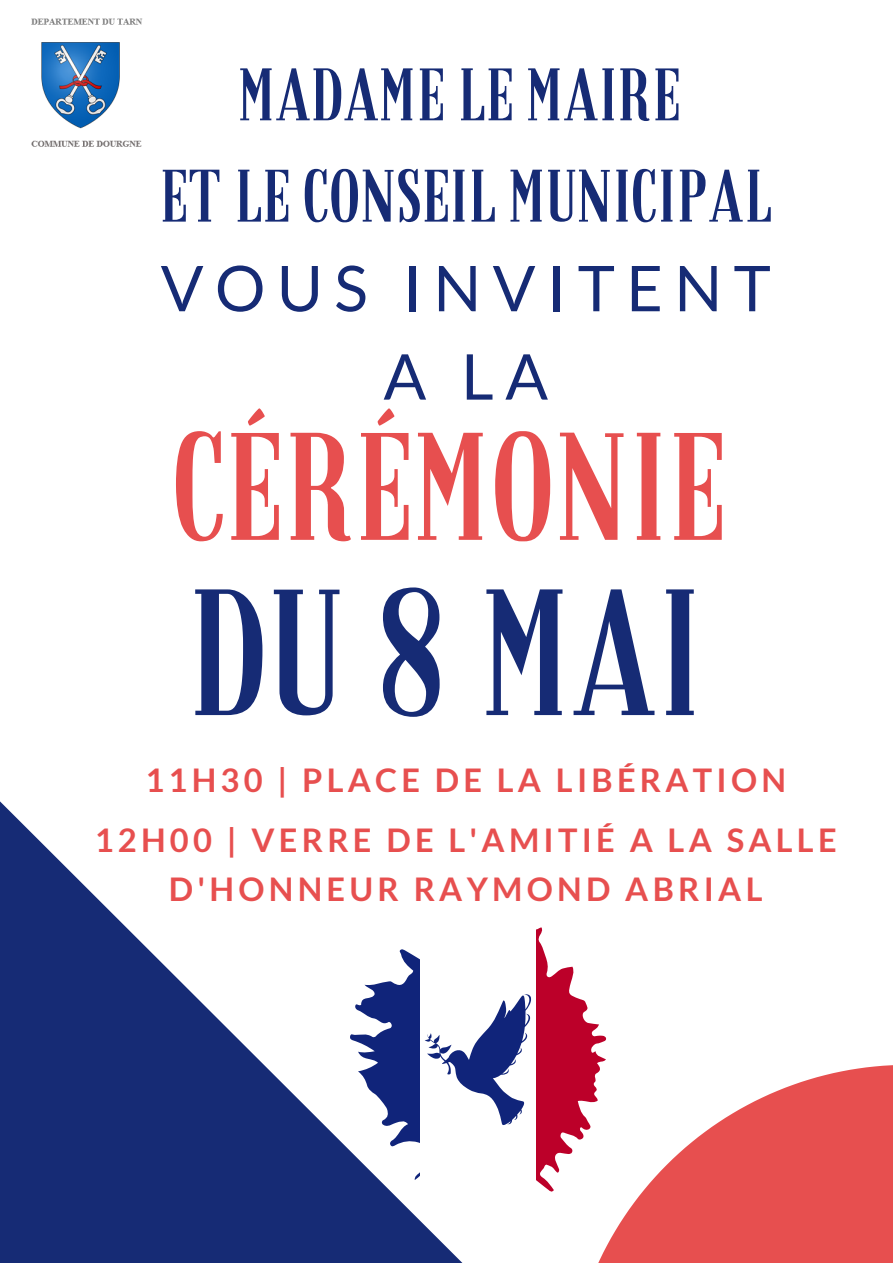
<style>
.page{position:relative;width:893px;height:1263px;background:#fff}
.page>*{position:absolute;margin:0;border:0;box-sizing:border-box;transform-origin:0 0}
.t1{font:175.95px "Granaina limpia";color:#162b75}
.t2{font:149.85px "Granaina limpia";color:#e74f4f}
.t3{font:72.75px/101.3px "Granaina limpia";color:#162b75;text-align:center}
.t4{font:63.15px/88.3px "Lato";letter-spacing:.18em;color:#162b75;text-align:center}
.t5{font:700 32.62px/48.4px "Lato";letter-spacing:.13em;color:#e74f4f;text-align:center}
</style>
<div class="page">
<svg style="left:0;top:801px;width:607px;height:462px"></svg>
<svg style="left:567px;top:1065px;width:326px;height:198px;fill:#e74f4f"></svg>
<img style="left:31px;top:18px;width:112px;height:129px">
<svg style="left:350px;top:927px;width:70px;height:265px"></svg>
<div style="left:420px;top:927px;width:116px;height:265px;background:#fff"></div>
<svg style="left:536px;top:927px;width:70px;height:265px;fill:#bc0029"></svg>
<svg style="left:425px;top:994px;width:106px;height:131px"></svg>
<h3 class="t3" style="left:159px;top:51px;width:614px">MADAME LE MAIRE<br>ET LE CONSEIL MUNICIPAL</h3>
<h3 class="t4" style="left:161px;top:243px;width:611px">VOUS INVITENT<br>A LA</h3>
<h2 class="t2" style="left:171px;top:427px;width:555px">CÉRÉMONIE</h2>
<h1 class="t1" style="left:188px;top:583px;width:514px">DU 8 MAI</h1>
<p class="t5" style="left:145px;top:755px;width:642px">11H30 | PLACE DE LA LIBÉRATION</p>
<p class="t5" style="left:95px;top:815px;width:743px">12H00 | VERRE DE L'AMITIÉ A LA SALLE<br>D'HONNEUR RAYMOND ABRIAL</p>
</div>
